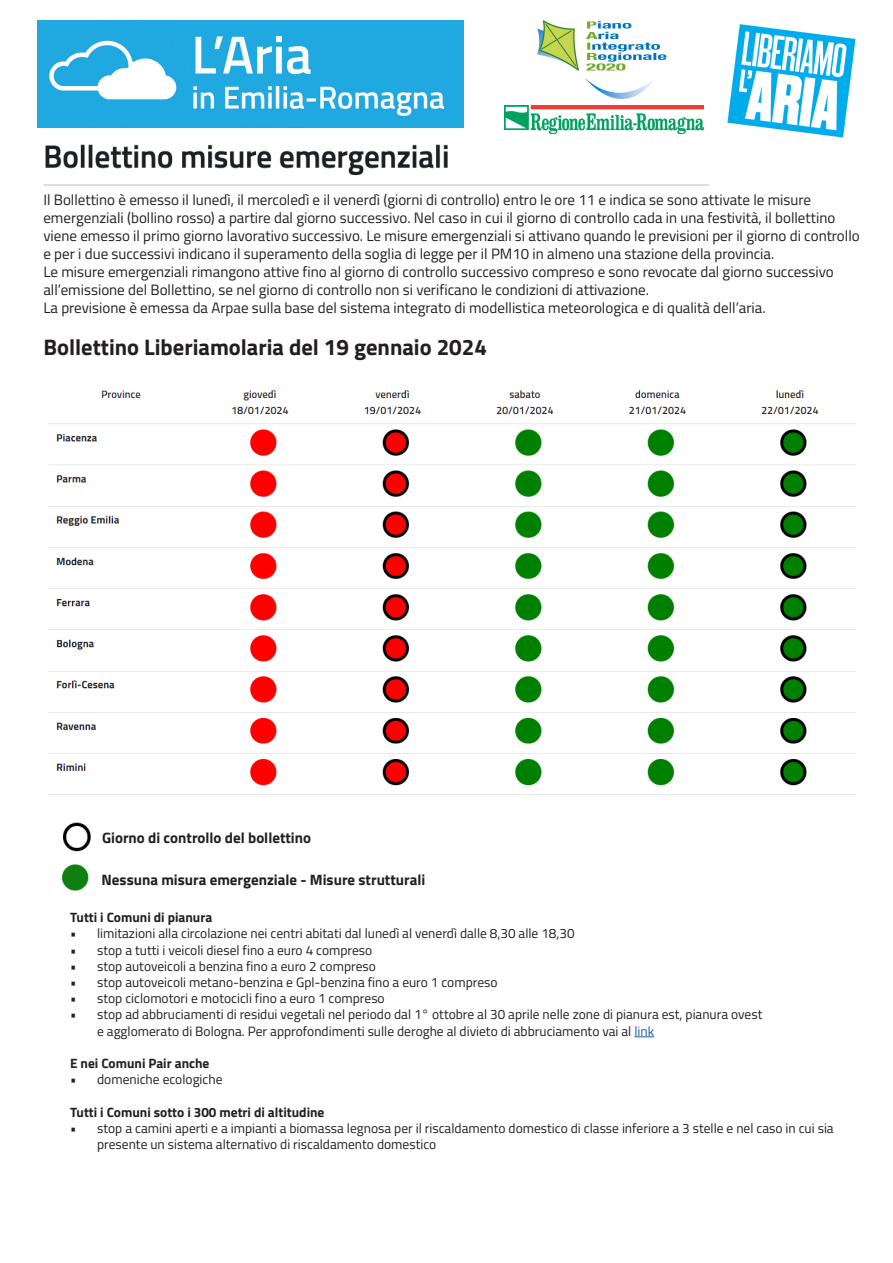
<style>
.page{position:relative;width:893px;height:1263px;background:#fff}
.page>*{position:absolute;margin:0;border:0;box-sizing:border-box;transform-origin:0 0}
.t1{font:700 22.5px "Titillium Web";color:#231f20}
.t2{font:15px "Titillium Web";color:#231f20}
.t3{font:700 15px "Titillium Web";color:#231f20}
.t4{font:13.5px/16.2px "Titillium Web";color:#231f20}
.t5{font:700 13.5px "Titillium Web";color:#231f20}
.s1{color:#175d9e}
</style>
<div class="page">
<img style="left:43px;top:144px;width:667px;height:42px">
<img style="left:63px;top:822px;width:28px;height:30px">
<img style="left:62px;top:864px;width:33px;height:31px">
<svg style="left:634px;top:1036px;width:20px;height:1px"></svg>
<img style="left:37px;top:20px;width:427px;height:107px">
<img style="left:538px;top:20px;width:129px;height:78px">
<img style="left:505px;top:105px;width:198px;height:29px">
<img style="left:727px;top:24px;width:129px;height:114px">
<img style="left:48px;top:390px;width:808px;height:405px">
<p class="t2" style="left:43px;top:189px;width:769px">Il Bollettino è emesso il lunedì, il mercoledì e il venerdì (giorni di controllo) entro le ore 11 e indica se sono attivate le misure</p>
<p class="t2" style="left:43px;top:207px;width:793px">emergenziali (bollino rosso) a partire dal giorno successivo. Nel caso in cui il giorno di controllo cada in una festività, il bollettino</p>
<p class="t2" style="left:43px;top:225px;width:818px">viene emesso il primo giorno lavorativo successivo. Le misure emergenziali si attivano quando le previsioni per il giorno di controllo</p>
<p class="t2" style="left:43px;top:243px;width:732px">e per i due successivi indicano il superamento della soglia di legge per il PM10 in almeno una stazione della provincia.</p>
<p class="t2" style="left:43px;top:261px;width:792px">Le misure emergenziali rimangono attive fino al giorno di controllo successivo compreso e sono revocate dal giorno successivo</p>
<p class="t2" style="left:43px;top:279px;width:607px">all’emissione del Bollettino, se nel giorno di controllo non si verificano le condizioni di attivazione.</p>
<p class="t2" style="left:43px;top:297px;width:724px">La previsione è emessa da Arpae sulla base del sistema integrato di modellistica meteorologica e di qualità dell’aria.</p>
<p class="t1" style="left:43px;top:330px;width:445px">Bollettino Liberiamolaria del 19 gennaio 2024</p>
<p class="t3" style="left:102px;top:826px;width:211px">Giorno di controllo del bollettino</p>
<p class="t3" style="left:102px;top:868px;width:325px">Nessuna misura emergenziale - Misure strutturali</p>
<p class="t5" style="left:70px;top:907px;width:144px">Tutti i Comuni di pianura</p>
<p class="t4" style="left:70px;top:925px;width:506px">• limitazioni alla circolazione nei centri abitati dal lunedì al venerdì dalle 8,30 alle 18,30</p>
<p class="t4" style="left:70px;top:941px;width:304px">• stop a tutti i veicoli diesel fino a euro 4 compreso</p>
<p class="t4" style="left:70px;top:957px;width:307px">• stop autoveicoli a benzina fino a euro 2 compreso</p>
<p class="t4" style="left:70px;top:973px;width:429px">• stop autoveicoli metano-benzina e Gpl-benzina fino a euro 1 compreso</p>
<p class="t4" style="left:70px;top:990px;width:316px">• stop ciclomotori e motocicli fino a euro 1 compreso</p>
<p class="t4" style="left:97px;top:1006px;width:667px;text-indent:-27px">• stop ad abbruciamenti di residui vegetali nel periodo dal 1° ottobre al 30 aprile nelle zone di pianura est, pianura ovest e agglomerato di Bologna. Per approfondimenti sulle deroghe al divieto di abbruciamento vai al <span class="s1">link</span></p>
<p class="t5" style="left:70px;top:1053px;width:141px">E nei Comuni Pair anche</p>
<p class="t4" style="left:70px;top:1071px;width:154px">• domeniche ecologiche</p>
<p class="t5" style="left:70px;top:1101px;width:256px">Tutti i Comuni sotto i 300 metri di altitudine</p>
<p class="t4" style="left:97px;top:1119px;width:738px;text-indent:-27px">• stop a camini aperti e a impianti a biomassa legnosa per il riscaldamento domestico di classe inferiore a 3 stelle e nel caso in cui sia presente un sistema alternativo di riscaldamento domestico</p>
</div>
